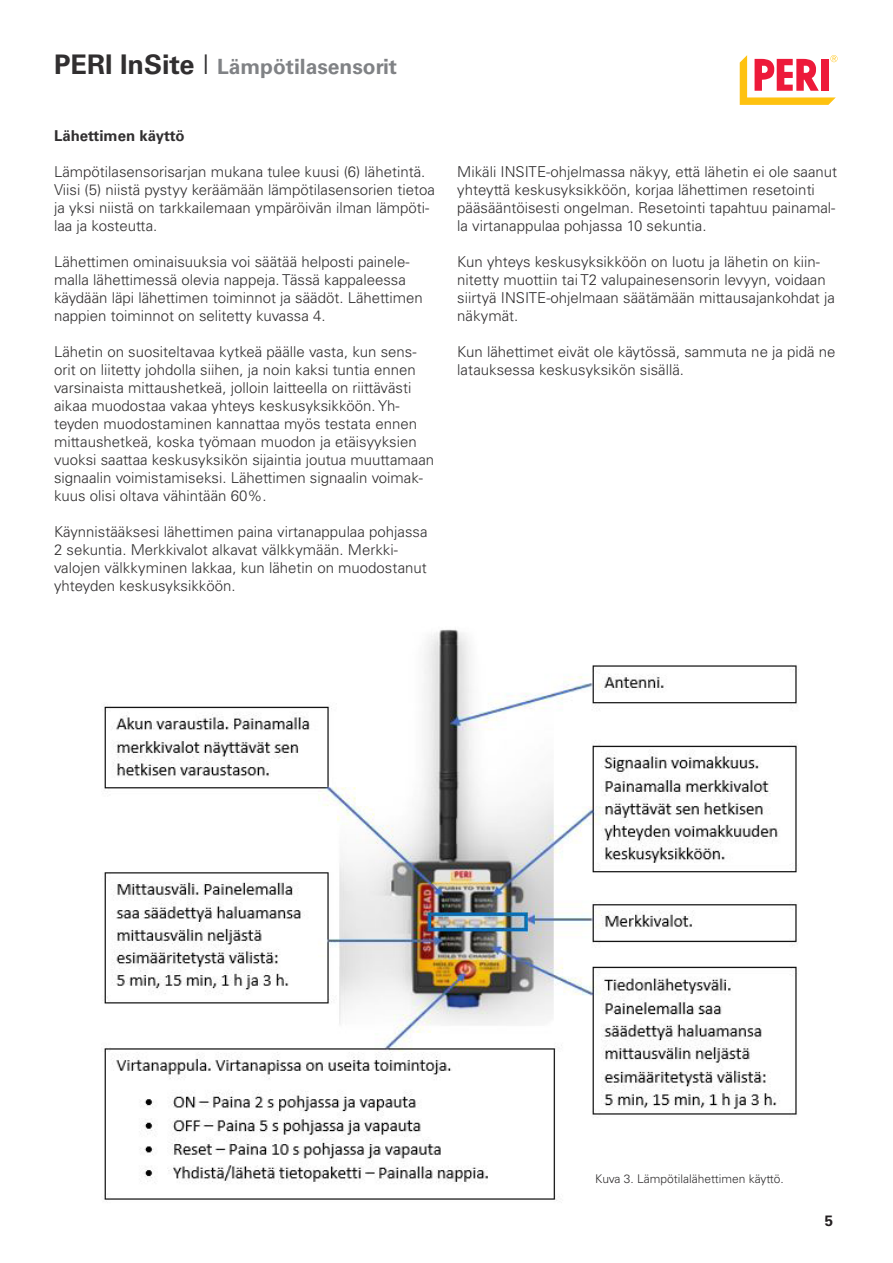
<style>
.page{position:relative;width:893px;height:1263px;background:#fff}
.page>*{position:absolute;margin:0;border:0;box-sizing:border-box;transform-origin:0 0}
.t1{font:700 21px "Univers LT Pro";color:#808285}
.t2{font:300 15px/18px "Univers LT Pro";color:#312f30}
.t3{font:700 15px "Univers LT Pro";color:#312f30}
.t4{font:700 15px "Univers LT Pro";color:#231f20}
.t5{font:300 12px "Univers LT Pro";color:#312f30}
.s1{font-size:27px;color:#312f30}
.s2{font-weight:300;font-size:27px;color:#312f30}
</style>
<div class="page">
<svg style="left:740px;top:55px;width:97px;height:50px"></svg>
<img style="left:104px;top:629px;width:694px;height:574px">
<p class="t1" style="left:54px;top:54px;width:345px"><span class="s1">PERI InSite</span> <span class="s2">I</span> Lämpötilasensorit</p>
<p class="t3" style="left:54px;top:126px;width:132px">Lähettimen käyttö</p>
<p class="t2" style="left:54px;top:162px;width:382px">Lämpötilasensorisarjan mukana tulee kuusi (6) lähetintä.<br>Viisi (5) niistä pystyy keräämään lämpötilasensorien tietoa ja yksi niistä on tarkkailemaan ympäröivän ilman lämpöti&shy;laa ja kosteutta.</p>
<p class="t2" style="left:54px;top:252px;width:370px">Lähettimen ominaisuuksia voi säätää helposti painele&shy;malla lähettimessä olevia nappeja. Tässä kappaleessa käydään läpi lähettimen toiminnot ja säädöt. Lähettimen nappien toiminnot on selitetty kuvassa 4.</p>
<p class="t2" style="left:54px;top:342px;width:382px">Lähetin on suositeltavaa kytkeä päälle vasta, kun sens&shy;orit on liitetty johdolla siihen, ja noin kaksi tuntia ennen varsinaista mittaushetkeä, jolloin laitteella on riittävästi aikaa muodostaa vakaa yhteys keskusyksikköön. Yh&shy;teyden muodostaminen kannattaa myös testata ennen mittaushetkeä, koska työmaan muodon ja etäisyyksien vuoksi saattaa keskusyksikön sijaintia joutua muuttamaan signaalin voimistamiseksi. Lähettimen signaalin voimak&shy;kuus olisi oltava vähintään 60%.</p>
<p class="t2" style="left:54px;top:522px;width:375px">Käynnistääksesi lähettimen paina virtanappulaa pohjassa<br>2 sekuntia. Merkkivalot alkavat välkkymään. Merkki-</p>
<p class="t2" style="left:54px;top:558px;width:374px">valojen välkkyminen lakkaa, kun lähetin on muodostanut yhteyden keskusyksikköön.</p>
<p class="t2" style="left:457px;top:162px;width:381px">Mikäli INSITE-ohjelmassa näkyy, että lähetin ei ole saanut yhteyttä keskusyksikköön, korjaa lähettimen resetointi pääsääntöisesti ongelman. Resetointi tapahtuu painamal&shy;la virtanappulaa pohjassa 10 sekuntia.</p>
<p class="t2" style="left:457px;top:252px;width:379px">Kun yhteys keskusyksikköön on luotu ja lähetin on kiin&shy;nitetty muottiin tai T2 valupainesensorin levyyn, voidaan siirtyä INSITE-ohjelmaan säätämään mittausajankohdat ja näkymät.</p>
<p class="t2" style="left:457px;top:342px;width:380px">Kun lähettimet eivät ole käytössä, sammuta ne ja pidä ne latauksessa keskusyksikön sisällä.</p>
<p class="t5" style="left:595px;top:1171px;width:190px">Kuva 3. Lämpötilalähettimen käyttö.</p>
<p class="t4" style="left:825px;top:1212px;width:10px">5</p>
</div>
